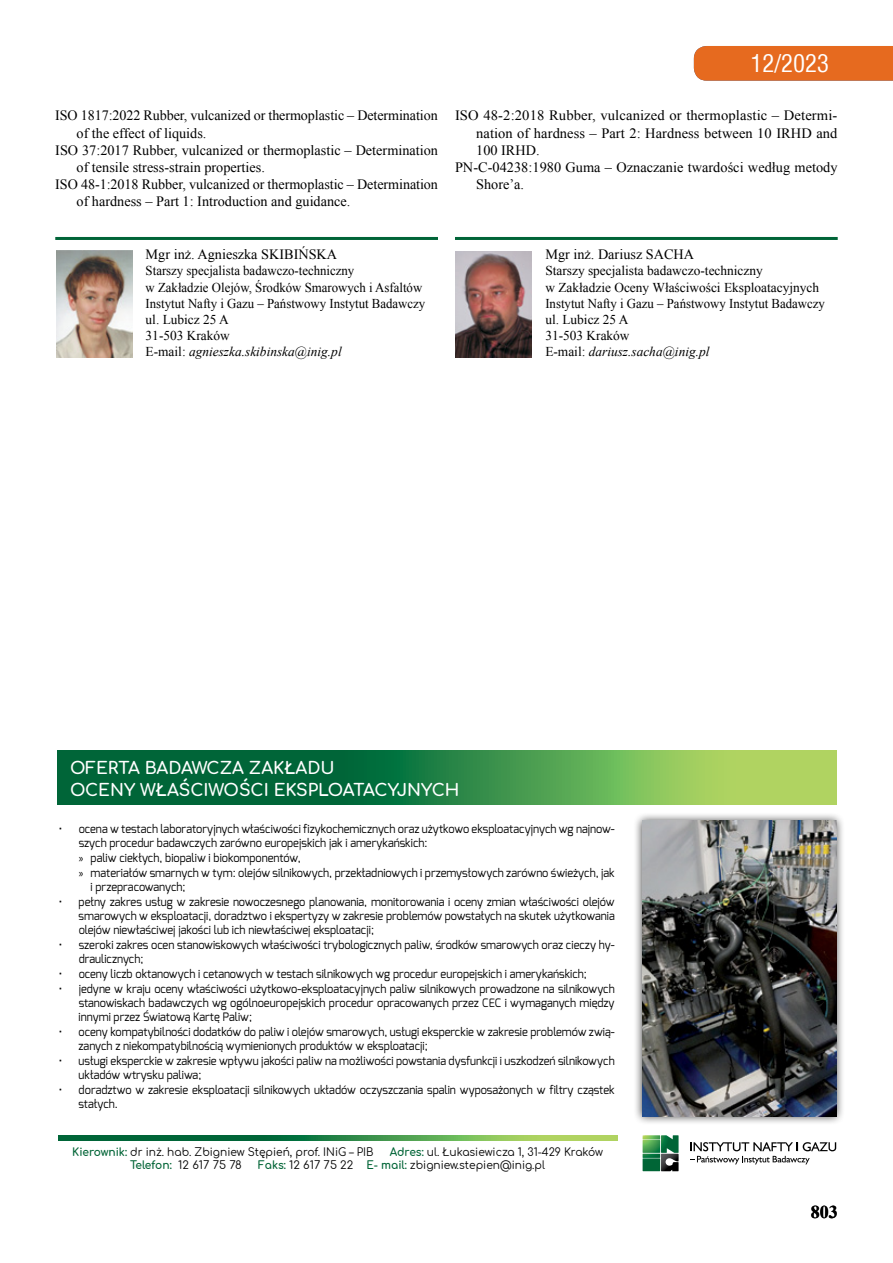
<style>
.page{position:relative;width:893px;height:1263px;background:#fff}
.page>*{position:absolute;margin:0;border:0;box-sizing:border-box;transform-origin:0 0}
.t1{font:24px "Switzerland Condensed";color:#fff}
.t2{font:700 18px "Times New Roman";color:#000}
.t3{font:700 16.8px/22px "Comfortaa";color:#fff}
.t4{font:14.25px "Times New Roman";color:#000}
.t5{font:13.5px/16.2px "Times New Roman";color:#000;scale:.95 1}
.t6{font:13.5px/16.2px "Times New Roman";color:#000}
.t7{font:11.55px/14px "Exo";color:#000;scale:.95 1}
.t8{font:11.25px "Comfortaa";color:#000;scale:.95 1}
.t9{font:11.25px "Comfortaa";color:#000}
.s1{font-style:italic}
.s2{font-family:"Myriad Pro"}
.s3{font-weight:700;color:#006436}
</style>
<div class="page">
<div style="left:694px;top:46px;width:199px;height:35px;background:#e66a1f"></div>
<hr style="left:455px;top:237px;width:383px;height:3px;background:#006438">
<img style="left:455px;top:251px;width:77px;height:106px">
<hr style="left:55px;top:237px;width:383px;height:3px;background:#006438">
<img style="left:56px;top:251px;width:77px;height:107px">
<svg style="left:58px;top:750px;width:778px;height:55px;background:#3f9149"></svg>
<svg style="left:59px;top:1135px;width:558px;height:5px;background:#3f9149"></svg>
<svg style="left:643px;top:1135px;width:36px;height:36px"></svg>
<svg style="left:690px;top:1142px;width:146px;height:22px"></svg>
<div style="left:633px;top:812px;width:212px;height:313px;background:#000;opacity:.75"></div>
<img style="left:643px;top:821px;width:193px;height:295px">
<p class="t4" style="left:55px;top:106px;width:384px">ISO 1817:2022 Rubber, vulcanized or thermoplastic – Determination</p>
<p class="t4" style="left:77px;top:123px;width:131px">of the effect of liquids.</p>
<p class="t4" style="left:55px;top:140px;width:384px">ISO 37:2017 Rubber, vulcanized or thermoplastic – Determination</p>
<p class="t4" style="left:77px;top:157px;width:190px">of tensile stress-strain properties.</p>
<p class="t4" style="left:55px;top:174px;width:384px">ISO 48-1:2018 Rubber, vulcanized or thermoplastic – Determination</p>
<p class="t4" style="left:77px;top:192px;width:275px">of hardness – Part 1: Introduction and guidance.</p>
<p class="t4" style="left:146px;top:245px;width:193px">Mgr inż. Agnieszka SKIBIŃSKA</p>
<p class="t5" style="left:146px;top:262px;width:296px">Starszy specjalista badawczo-techniczny<br>w Zakładzie Olejów, Środków Smarowych i Asfaltów Instytut Nafty i Gazu – Państwowy Instytut Badawczy ul. Lubicz 25 A<br>31-503 Kraków<br>E-mail: <span class="s1">agnieszka.skibinska@inig.pl</span></p>
<h1 class="t1" style="left:750px;top:48px;width:80px">12/2023</h1>
<p class="t4" style="left:455px;top:106px;width:384px">ISO 48-2:2018 Rubber, vulcanized or thermoplastic – Determi-</p>
<p class="t4" style="left:476px;top:123px;width:363px">nation of hardness – Part 2: Hardness between 10 IRHD and</p>
<p class="t4" style="left:476px;top:140px;width:65px">100 IRHD.</p>
<p class="t4" style="left:455px;top:157px;width:384px">PN-C-04238:1980 Guma – Oznaczanie twardości według metody</p>
<p class="t4" style="left:476px;top:174px;width:49px">Shore’a.</p>
<p class="t4" style="left:545px;top:245px;width:150px">Mgr inż. Dariusz SACHA</p>
<p class="t6" style="left:545px;top:262px;width:281px">Starszy specjalista badawczo-techniczny<br>w Zakładzie Oceny Właściwości Eksploatacyjnych Instytut Nafty i Gazu – Państwowy Instytut Badawczy ul. Lubicz 25 A<br>31-503 Kraków<br>E-mail: <span class="s1">dariusz.sacha@inig.pl</span></p>
<h3 class="t3" style="left:70px;top:755px;width:391px">OFERTA BADAWCZA ZAKŁADU<br>OCENY WŁAŚCIWOŚCI EKSPLOATACYJNYCH</h3>
<p class="t7" style="left:79px;top:821px;width:566px;text-indent:-20px">• ocena w testach laboratoryjnych właściwości fizykochemicznych oraz użytkowo eksploatacyjnych wg najnow&shy;szych procedur badawczych zarówno europejskich jak i amerykańskich:</p>
<p class="t7" style="left:79px;top:850px;width:566px;line-height:15.1px"><span class="s2">»</span> paliw ciekłych, biopaliw i biokomponentów,<br><span class="s2">»</span> materiałów smarnych w tym: olejów silnikowych, przekładniowych i przemysłowych zarówno świeżych, jak</p>
<p class="t7" style="left:91px;top:879px;width:102px">i przepracowanych;</p>
<p class="t7" style="left:79px;top:895px;width:566px;text-align:justify;text-indent:-20px">• pełny zakres usług w zakresie nowoczesnego planowania, monitorowania i oceny zmian właściwości olejów smarowych w eksploatacji, doradztwo i ekspertyzy w zakresie problemów powstałych na skutek użytkowania olejów niewłaściwej jakości lub ich niewłaściwej eksploatacji;</p>
<p class="t7" style="left:79px;top:938px;width:566px;text-indent:-20px">• szeroki zakres ocen stanowiskowych właściwości trybologicznych paliw, środków smarowych oraz cieczy hy&shy;draulicznych;</p>
<p class="t7" style="left:59px;top:967px;width:557px">• oceny liczb oktanowych i cetanowych w testach silnikowych wg procedur europejskich i amerykańskich;</p>
<p class="t7" style="left:79px;top:982px;width:566px;text-align:justify;text-indent:-20px">• jedyne w kraju oceny właściwości użytkowo-eksploatacyjnych paliw silnikowych prowadzone na silnikowych stanowiskach badawczych wg ogólnoeuropejskich procedur opracowanych przez CEC i wymaganych między innymi przez Światową Kartę Paliw;</p>
<p class="t7" style="left:79px;top:1025px;width:566px;text-indent:-20px">• oceny kompatybilności dodatków do paliw i olejów smarowych, usługi eksperckie w zakresie problemów zwią&shy;zanych z niekompatybilnością wymienionych produktów w eksploatacji;</p>
<p class="t7" style="left:79px;top:1054px;width:566px;text-indent:-20px">• usługi eksperckie w zakresie wpływu jakości paliw na możliwości powstania dysfunkcji i uszkodzeń silnikowych układów wtrysku paliwa;</p>
<p class="t7" style="left:79px;top:1083px;width:566px;text-indent:-20px">• doradztwo w zakresie eksploatacji silnikowych układów oczyszczania spalin wyposażonych w filtry cząstek stałych.</p>
<p class="t8" style="left:72px;top:1141px;width:319px"><span class="s3">Kierownik:</span> dr inż. hab. Zbigniew Stępień, prof. INiG – PIB</p>
<p class="t8" style="left:390px;top:1141px;width:226px"><span class="s3">Adres:</span> ul. Łukasiewicza 1, 31-429 Kraków</p>
<p class="t9" style="left:130px;top:1155px;width:113px"><span class="s3">Telefon:</span> 12 617 75 78</p>
<p class="t9" style="left:258px;top:1155px;width:288px"><span class="s3">Faks:</span> 12 617 75 22 <span class="s3">E- mail:</span> zbigniew.stepien@inig.pl</p>
<h2 class="t2" style="left:811px;top:1199px;width:28px">803</h2>
</div>
